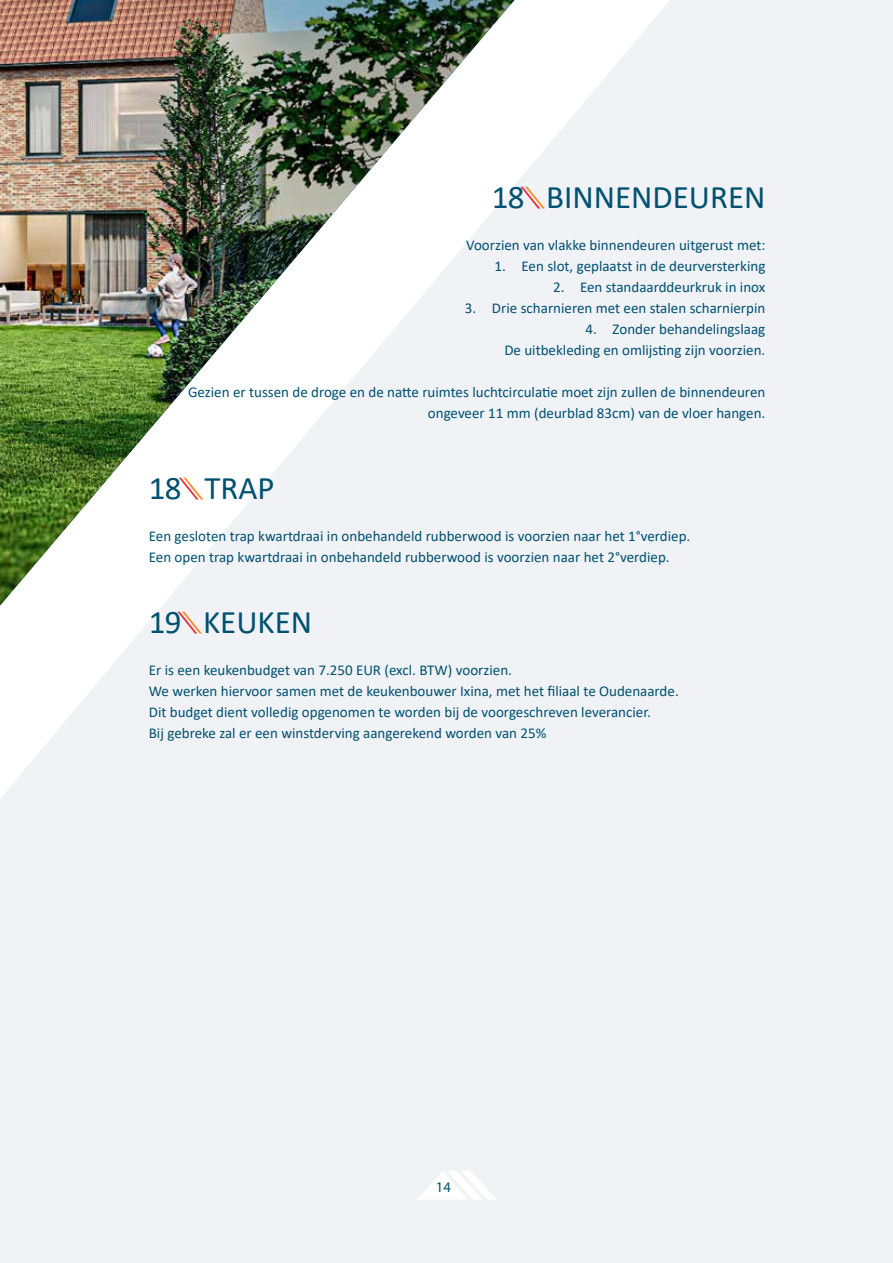
<style>
.page{position:relative;width:893px;height:1263px;background:#f0f2f6}
.page>*{position:absolute;margin:0;border:0;box-sizing:border-box;transform-origin:0 0}
.t1{font:33px "Calibri";color:#00516f}
.t2{font:15px/21px "Calibri";color:#00516f}
.t3{font:15px/21px "Calibri";color:#005071;text-align:right}
.t4{font:14.7px "Myriad Pro";color:#00516f}
.s1{font-style:italic;font-size:25.5px;color:#e51f32}
.s2{font-style:italic;font-size:25.5px;color:#f18815}
</style>
<div class="page">
<img style="left:0;top:0;width:514px;height:605px">
<svg style="left:417px;top:1170px;width:80px;height:30px"></svg>
<h1 class="t1" style="left:492px;top:174px;width:275px">18 <span class="s1">\</span><span class="s2">\</span>BINNENDEUREN</h1>
<p class="t3" style="left:466px;top:234px;width:301px">Voorzien van vlakke binnendeuren uitgerust met:</p>
<p class="t3" style="left:495px;top:255px;width:272px">1. Een slot, geplaatst in de deurversterking</p>
<p class="t3" style="left:553px;top:276px;width:214px">2. Een standaarddeurkruk in inox</p>
<p class="t3" style="left:465px;top:297px;width:302px">3. Drie scharnieren met een stalen scharnierpin</p>
<p class="t3" style="left:504px;top:318px;width:263px">4. Zonder behandelingslaag<br>De uitbekleding en omlijsting zijn voorzien.</p>
<p class="t3" style="left:188px;top:381px;width:579px">Gezien er tussen de droge en de natte ruimtes luchtcirculatie moet zijn zullen de binnendeuren ongeveer 11 mm (deurblad 83cm) van de vloer hangen.</p>
<h1 class="t1" style="left:149px;top:465px;width:127px">18 <span class="s1">\</span><span class="s2">\</span>TRAP</h1>
<p class="t2" style="left:149px;top:525px;width:543px">Een gesloten trap kwartdraai in onbehandeld rubberwood is voorzien naar het 1°verdiep.<br>Een open trap kwartdraai in onbehandeld rubberwood is voorzien naar het 2°verdiep.</p>
<h1 class="t1" style="left:149px;top:599px;width:165px">19 <span class="s1">\</span><span class="s2">\</span>KEUKEN</h1>
<p class="t2" style="left:149px;top:659px;width:531px">Er is een keukenbudget van 7.250 EUR (excl. BTW) voorzien.<br>We werken hiervoor samen met de keukenbouwer Ixina, met het filiaal te Oudenaarde.<br>Dit budget dient volledig opgenomen te worden bij de voorgeschreven leverancier.<br>Bij gebreke zal er een winstderving aangerekend worden van 25%</p>
<p class="t4" style="left:436px;top:1177px;width:17px">14</p>
</div>
